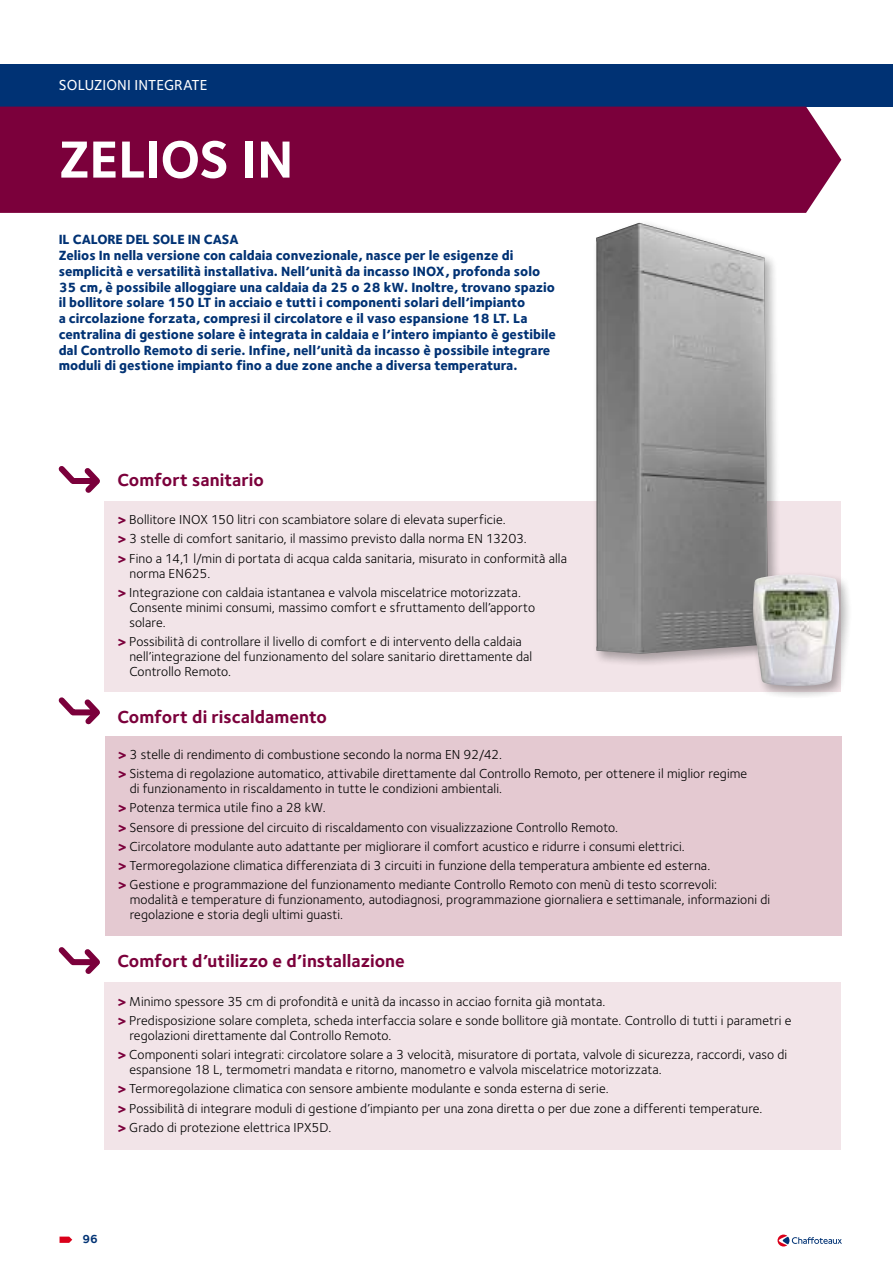
<style>
.page{position:relative;width:893px;height:1263px;background:#fff}
.page>*{position:absolute;margin:0;border:0;box-sizing:border-box;transform-origin:0 0}
.t1{font:700 54px "Foundry Sterling";letter-spacing:-.005em;color:#fff}
.t2{font:700 18px "Foundry Sterling";color:#7b003b}
.t3{font:500 15px "Foundry Sterling";letter-spacing:.005em;color:#fff}
.t4{font:800 13.8px/15.8px "Foundry Sterling";color:#003274}
.t5{font:13.5px/19.2px "Foundry Sterling";letter-spacing:.005em;color:#000}
.t6{font:700 12px "Foundry Sterling";color:#003274}
.s1{font-weight:800;color:#7b003b}
</style>
<div class="page">
<svg style="left:777px;top:1234px;width:65px;height:12px"></svg>
<svg style="left:60px;top:1236px;width:12px;height:7px"></svg>
<div style="left:105px;top:501px;width:736px;height:190px;background:#f2e4e8"></div>
<div style="left:0;top:64px;width:893px;height:43px;background:#003274"></div>
<div style="left:0;top:107px;width:841px;height:106px;background:#7b003b"></div>
<div style="left:591px;top:218px;width:261px;height:480px;background:#000;opacity:.2"></div>
<div style="left:591px;top:218px;width:190px;height:448px;background:#000;opacity:.15"></div>
<img style="left:596px;top:223px;width:172px;height:431px">
<div style="left:748px;top:569px;width:104px;height:131px;background:#000;opacity:.15"></div>
<img style="left:753px;top:574px;width:86px;height:112px">
<svg style="left:58px;top:466px;width:42px;height:27px"></svg>
<div style="left:105px;top:736px;width:736px;height:199px;background:#e4c9d1"></div>
<svg style="left:58px;top:947px;width:42px;height:27px"></svg>
<svg style="left:58px;top:697px;width:42px;height:28px"></svg>
<div style="left:105px;top:982px;width:736px;height:167px;background:#f2e4e8"></div>
<p class="t3" style="left:59px;top:75px;width:44px">SOLUZIONI</p>
<p class="t3" style="left:134px;top:75px;width:8px">INTE</p>
<p class="t3" style="left:164px;top:75px;width:36px">GRATE</p>
<h1 class="t1" style="left:59px;top:121px;width:236px">ZELIOS IN</h1>
<p class="t4" style="left:59px;top:232px;width:499px">Il calore del sole in casa<br>Zelios In nella versione con caldaia convezionale, nasce per le esigenze di semplicità e versatilità installativa. Nell’unità da incasso inox, profonda solo 35 cm, è possibile alloggiare una caldaia da 25 o 28 kW. Inoltre, trovano spazio il bollitore solare 150 lt in acciaio e tutti i componenti solari dell’impianto<br>a circolazione forzata, compresi il circolatore e il vaso espansione 18 LT. La centralina di gestione solare è integrata in caldaia e l’intero impianto è gestibile dal Controllo Remoto di serie. Infine, nell’unità da incasso è possibile integrare moduli di gestione impianto fino a due zone anche a diversa temperatura.</p>
<h2 class="t2" style="left:117px;top:468px;width:148px">Comfort sanitario</h2>
<p class="t5" style="left:117px;top:510px;width:451px"><span class="s1">&gt;</span> Bollitore INOX 150 litri con scambiatore solare di elevata superficie.<br><span class="s1">&gt;</span> 3 stelle di comfort sanitario, il massimo previsto dalla norma EN 13203.<br><span class="s1">&gt;</span> Fino a 14,1 l/min di portata di acqua calda sanitaria, misurato in conformità alla</p>
<p class="t5" style="left:117px;top:563px;width:405px;text-indent:12px">norma EN625.<br><span class="s1">&gt;</span> Integrazione con caldaia istantanea e valvola miscelatrice motorizzata.</p>
<p class="t5" style="left:129px;top:599px;width:407px;line-height:15px">Consente minimi consumi, massimo comfort e sfruttamento dell’apporto solare.</p>
<p class="t5" style="left:129px;top:634px;width:404px;line-height:15px;text-indent:-12px"><span class="s1">&gt;</span> Possibilità di controllare il livello di comfort e di intervento della caldaia nell’integrazione del funzionamento del solare sanitario direttamente dal<br>Controllo Remoto.</p>
<h2 class="t2" style="left:117px;top:704px;width:211px">Comfort di riscaldamento</h2>
<p class="t5" style="left:118px;top:744px;width:631px"><span class="s1">&gt;</span> 3 stelle di rendimento di combustione secondo la norma EN 92/42.<br><span class="s1">&gt;</span> Sistema di regolazione automatico, attivabile direttamente dal Controllo Remoto, per ottenere il miglior regime</p>
<p class="t5" style="left:118px;top:779px;width:601px;text-indent:12px">di funzionamento in riscaldamento in tutte le condizioni ambientali.<br><span class="s1">&gt;</span> Potenza termica utile fino a 28 kW.<br><span class="s1">&gt;</span> Sensore di pressione del circuito di riscaldamento con visualizzazione Controllo Remoto.<br><span class="s1">&gt;</span> Circolatore modulante auto adattante per migliorare il comfort acustico e ridurre i consumi elettrici.<br><span class="s1">&gt;</span> Termoregolazione climatica differenziata di 3 circuiti in funzione della temperatura ambiente ed esterna. <span class="s1">&gt;</span> Gestione e programmazione del funzionamento mediante Controllo Remoto con menù di testo scorrevoli:</p>
<p class="t5" style="left:130px;top:892px;width:642px;line-height:15px">modalità e temperature di funzionamento, autodiagnosi, programmazione giornaliera e settimanale, informazioni di regolazione e storia degli ultimi guasti.</p>
<h2 class="t2" style="left:117px;top:949px;width:289px">Comfort d’utilizzo e d’installazione</h2>
<p class="t5" style="left:117px;top:991px;width:676px"><span class="s1">&gt;</span> Minimo spessore 35 cm di profondità e unità da incasso in acciao fornita già montata.<br><span class="s1">&gt;</span> Predisposizione solare completa, scheda interfaccia solare e sonde bollitore già montate. Controllo di tutti i parametri e</p>
<p class="t5" style="left:117px;top:1025px;width:671px;text-indent:12px">regolazioni direttamente dal Controllo Remoto.<br><span class="s1">&gt;</span> Componenti solari integrati: circolatore solare a 3 velocità, misuratore di portata, valvole di sicurezza, raccordi, vaso di</p>
<p class="t5" style="left:117px;top:1059px;width:647px;text-indent:12px">espansione 18 L, termometri mandata e ritorno, manometro e valvola miscelatrice motorizzata.<br><span class="s1">&gt;</span> Termoregolazione climatica con sensore ambiente modulante e sonda esterna di serie.<br><span class="s1">&gt;</span> Possibilità di integrare moduli di gestione d’impianto per una zona diretta o per due zone a differenti temperature. <span class="s1">&gt;</span> Grado di protezione elettrica IPX5D.</p>
<p class="t6" style="left:83px;top:1230px;width:17px">96</p>
</div>
